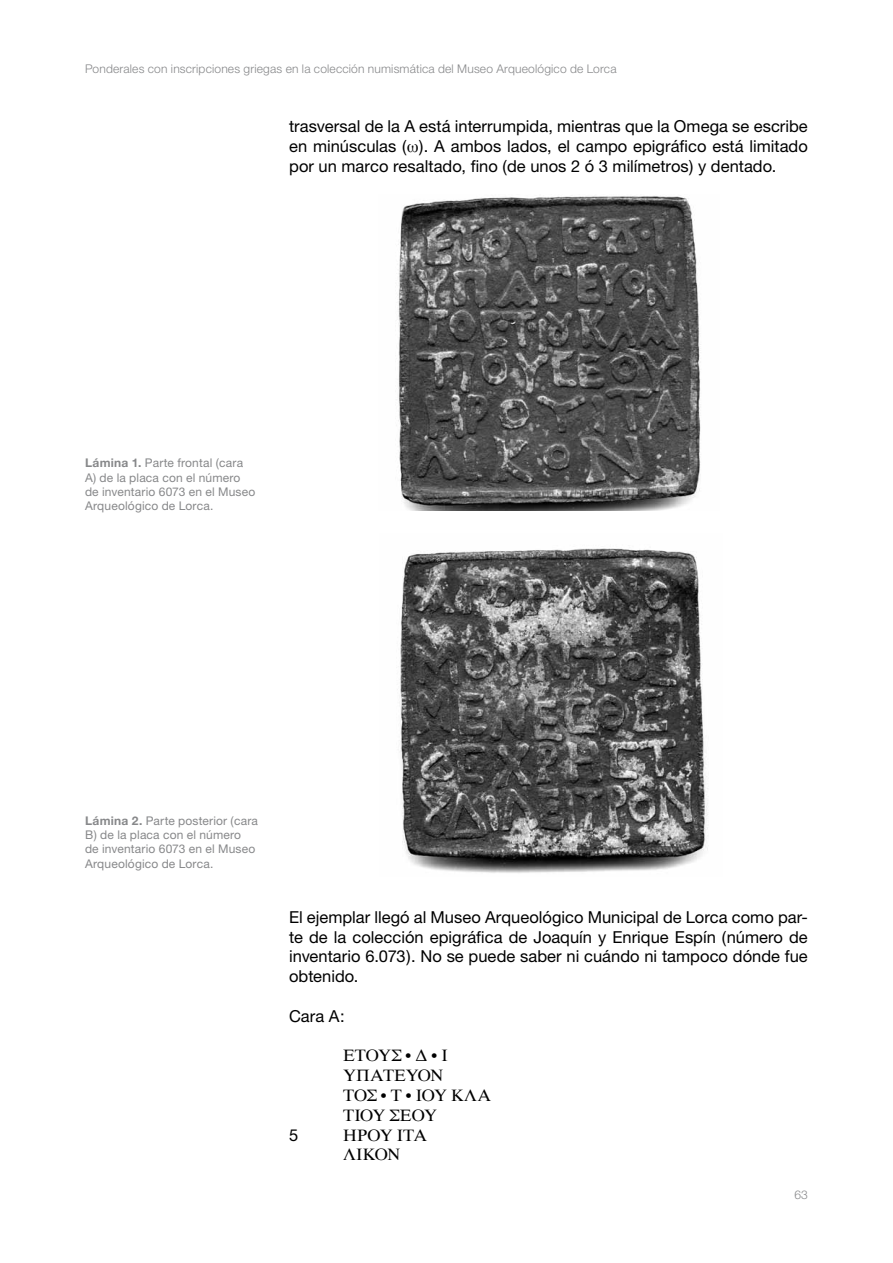
<style>
.page{position:relative;width:893px;height:1263px;background:#fff}
.page>*{position:absolute;margin:0;border:0;box-sizing:border-box;transform-origin:0 0}
.t1{font:16.5px/19.8px "Helvetica Neue";color:#000;text-align:justify}
.t2{font:16.5px/19.8px "Times";letter-spacing:-.02em;color:#000}
.t3{font:12px/14.4px "Helvetica Neue";letter-spacing:.015em;color:#87888a}
.t4{font:300 12px "Helvetica Neue";letter-spacing:.015em;color:#87888a}
.s1{font-family:"Times"}
.s2{font-weight:700}
</style>
<div class="page">
<img style="left:398px;top:196px;width:303px;height:314px">
<img style="left:399px;top:548px;width:309px;height:325px">
<p class="t4" style="left:85px;top:62px;width:533px">Ponderales con inscripciones griegas en la colección numismática del Museo Arqueológico de Lorca</p>
<p class="t1" style="left:289px;top:116px;width:520px">trasversal de la A está interrumpida, mientras que la Omega se escribe en minúsculas (<span class="s1">ω</span>). A ambos lados, el campo epigráfico está limitado por un marco resaltado, fino (de unos 2 ó 3 milímetros) y dentado.</p>
<p class="t3" style="left:85px;top:455px;width:172px"><span class="s2">Lámina 1.</span> Parte frontal (cara<br>A) de la placa con el número de inventario 6073 en el Museo<br>Arqueológico de Lorca.</p>
<p class="t3" style="left:85px;top:813px;width:175px"><span class="s2">Lámina 2.</span> Parte posterior (cara<br>B) de la placa con el número<br>de inventario 6073 en el Museo<br>Arqueológico de Lorca.</p>
<p class="t1" style="left:289px;top:907px;width:520px">El ejemplar llegó al Museo Arqueológico Municipal de Lorca como par&shy;te de la colección epigráfica de Joaquín y Enrique Espín (número de inventario 6.073). No se puede saber ni cuándo ni tampoco dónde fue obtenido.</p>
<p class="t1" style="left:289px;top:1006px;width:57px">Cara A:</p>
<p class="t2" style="left:343px;top:1044px;width:149px">ΕΤΟΥΣ • Δ • Ι<br>ΥΠΑΤΕΥΟΝ<br>ΤΟΣ • Τ • ΙΟΥ ΚΛΑ<br>ΤΙΟΥ ΣΕΟΥ</p>
<p class="t1" style="left:289px;top:1124px;width:11px">5</p>
<p class="t2" style="left:343px;top:1124px;width:85px">ΗΡΟΥ ΙΤΑ<br>ΛΙΚΟΝ</p>
<p class="t4" style="left:794px;top:1187px;width:15px">63</p>
</div>
